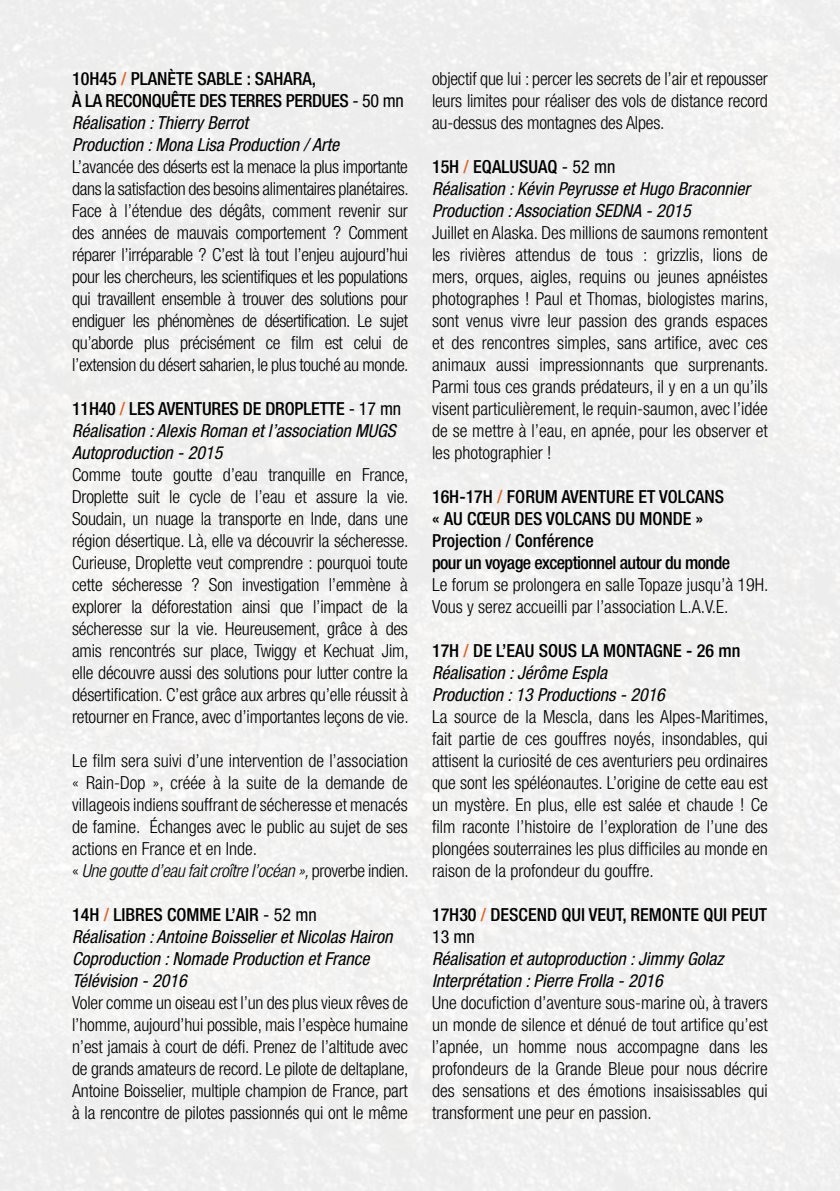
<style>
.page{position:relative;width:840px;height:1191px;background:#fff}
.page>*{position:absolute;margin:0;border:0;box-sizing:border-box;transform-origin:0 0}
.t1{font:300 condensed 18px/22px "Helvetica Neue LT Std";color:#000;text-align:justify}
.t2{font:italic condensed 18px/22px "Helvetica Neue LT Std";color:#000}
.t3{font:500 condensed 18px "Helvetica Neue LT Std";color:#000}
.t4{font:500 condensed 18px/22px "Helvetica Neue LT Std";letter-spacing:-.03em;color:#000}
.t5{font:condensed 18px "Helvetica Neue LT Std";letter-spacing:-.005em;color:#000}
.s1{color:#df632a}
.s2{font-weight:400}
.s3{font-style:italic}
.s4{font-weight:500;font-style:normal}
.s5{font-style:normal}
</style>
<div class="page">
<p class="t3" style="left:72px;top:68px;width:69px">10H45 <span class="s1">/</span> PLAN</p>
<p class="t3" style="left:167px;top:68px;width:40px">ÈTE SABLE</p>
<p class="t3" style="left:246px;top:68px;width:19px">: SAHARA</p>
<p class="t3" style="left:312px;top:68px;width:6px">,</p>
<p class="t3" style="left:72px;top:90px;width:44px">À LA RECON</p>
<p class="t3" style="left:152px;top:90px;width:19px">QUÊTE</p>
<p class="t3" style="left:199px;top:90px;width:40px">DES TERRES</p>
<p class="t3" style="left:286px;top:90px;width:119px">PERDUES <span class="s2">- 50 mn</span></p>
<p class="t2" style="left:72px;top:112px;width:268px">Réalisation : Thierry Berrot<br>Production : Mona Lisa Production / Arte</p>
<p class="t1" style="left:72px;top:155px;width:338px">L’avancée des déserts est la menace la plus importante dans la satisfaction des besoins alimentaires planétaires.<br>Face à l’étendue des dégâts, comment revenir sur des années de mauvais comportement ? Comment réparer l’irréparable ? C’est là tout l’enjeu aujourd’hui pour les chercheurs, les scientifiques et les populations qui travaillent ensemble à trouver des solutions pour endiguer les phénomènes de désertification. Le sujet qu’aborde plus précisément ce film est celui de l’extension du désert saharien, le plus touché au monde.</p>
<p class="t3" style="left:72px;top:398px;width:113px">11H40 <span class="s1">/</span> LES AVENTURES</p>
<p class="t3" style="left:243px;top:398px;width:42px">DE DROPLETTE</p>
<p class="t5" style="left:348px;top:398px;width:54px">- 17 mn</p>
<p class="t2" style="left:72px;top:420px;width:325px">Réalisation : Alexis Roman et l’association MUGS<br>Autoproduction - 2015</p>
<p class="t1" style="left:72px;top:463px;width:338px">Comme toute goutte d’eau tranquille en France, Droplette suit le cycle de l’eau et assure la vie.<br>Soudain, un nuage la transporte en Inde, dans une région désertique. Là, elle va découvrir la sécheresse.<br>Curieuse, Droplette veut comprendre : pourquoi toute cette sécheresse ? Son investigation l’emmène à explorer la déforestation ainsi que l’impact de la sécheresse sur la vie. Heureusement, grâce à des amis rencontrés sur place, Twiggy et Kechuat Jim, elle découvre aussi des solutions pour lutter contre la désertification. C’est grâce aux arbres qu’elle réussit à retourner en France, avec d’importantes leçons de vie.</p>
<p class="t1" style="left:72px;top:749px;width:338px;text-align:left">Le film sera suivi d’une intervention de l’association « Rain-Dop », créée à la suite de la demande de villageois indiens souffrant de sécheresse et menacés de famine. Échanges avec le public au sujet de ses actions en France et en Inde.<br>« <span class="s3">Une goutte d’eau fait croître l’océan »,</span> proverbe indien.</p>
<p class="t3" style="left:72px;top:904px;width:51px">14H <span class="s1">/</span> LIBRES</p>
<p class="t3" style="left:167px;top:904px;width:12px">COMME</p>
<p class="t2" style="left:72px;top:904px;width:322px;text-indent:153px"><span class="s4">L’AIR</span> <span class="s5">- 52 mn<br></span>Réalisation : Antoine Boisselier et Nicolas Hairon<br>Coproduction : Nomade Production et France<br>Télévision - 2016</p>
<p class="t1" style="left:72px;top:991px;width:338px">Voler comme un oiseau est l’un des plus vieux rêves de l’homme, aujourd’hui possible, mais l’espèce humaine n’est jamais à court de défi. Prenez de l’altitude avec de grands amateurs de record. Le pilote de deltaplane, Antoine Boisselier, multiple champion de France, part à la rencontre de pilotes passionnés qui ont le même</p>
<p class="t1" style="left:432px;top:67px;width:337px">objectif que lui : percer les secrets de l’air et repousser leurs limites pour réaliser des vols de distance record au-dessus des montagnes des Alpes.</p>
<p class="t3" style="left:432px;top:156px;width:71px">15H <span class="s1">/</span> EQALUSUA</p>
<p class="t2" style="left:432px;top:156px;width:319px;text-indent:115px"><span class="s4">Q</span> <span class="s5">- 52 mn<br></span>Réalisation : Kévin Peyrusse et Hugo Braconnier<br>Production : Association SEDNA - 2015</p>
<p class="t1" style="left:432px;top:221px;width:338px">Juillet en Alaska. Des millions de saumons remontent les rivières attendus de tous : grizzlis, lions de mers, orques, aigles, requins ou jeunes apnéistes photographes ! Paul et Thomas, biologistes marins, sont venus vivre leur passion des grands espaces et des rencontres simples, sans artifice, avec ces animaux aussi impressionnants que surprenants.<br>Parmi tous ces grands prédateurs, il y en a un qu’ils visent particulièrement, le requin-saumon, avec l’idée de se mettre à l’eau, en apnée, pour les observer et les photographier !</p>
<p class="t3" style="left:432px;top:485px;width:95px">16H-17H <span class="s1">/</span> FORUM</p>
<p class="t3" style="left:561px;top:485px;width:28px">AVENTURE</p>
<p class="t3" style="left:638px;top:485px;width:40px">ET VOLCANS</p>
<p class="t3" style="left:432px;top:507px;width:133px">« AU CŒUR DES VOLCANS</p>
<p class="t3" style="left:615px;top:507px;width:36px">DU MON</p>
<p class="t3" style="left:672px;top:507px;width:32px">DE »</p>
<p class="t4" style="left:432px;top:529px;width:299px">Projection <span class="s2">/</span> Conférence<br>pour un voyage exceptionnel autour du monde</p>
<p class="t1" style="left:432px;top:573px;width:338px">Le forum se prolongera en salle Topaze jusqu’à 19H.<br>Vous y serez accueilli par l’association L.A.V.E.</p>
<p class="t3" style="left:432px;top:639px;width:85px">17H <span class="s1">/</span> DE L’EAU</p>
<p class="t3" style="left:538px;top:639px;width:11px">SOUS</p>
<p class="t3" style="left:581px;top:639px;width:33px">LA MONTA</p>
<p class="t3" style="left:652px;top:639px;width:89px">GNE - 26 mn</p>
<p class="t2" style="left:432px;top:662px;width:234px">Réalisation : Jérôme Espla<br>Production : 13 Productions - 2016</p>
<p class="t1" style="left:432px;top:705px;width:338px">La source de la Mescla, dans les Alpes-Maritimes, fait partie de ces gouffres noyés, insondables, qui attisent la curiosité de ces aventuriers peu ordinaires que sont les spéléonautes. L’origine de cette eau est un mystère. En plus, elle est salée et chaude ! Ce film raconte l’histoire de l’exploration de l’une des plongées souterraines les plus difficiles au monde en raison de la profondeur du gouffre.</p>
<p class="t3" style="left:432px;top:903px;width:79px">17H30 <span class="s1">/</span> DESCEN</p>
<p class="t3" style="left:546px;top:903px;width:94px">D QUI VEUT, REMONTE</p>
<p class="t3" style="left:703px;top:903px;width:38px">QUI PEUT</p>
<p class="t5" style="left:432px;top:926px;width:44px">13 mn</p>
<p class="t2" style="left:432px;top:948px;width:293px">Réalisation et autoproduction : Jimmy Golaz<br>Interprétation : Pierre Frolla - 2016</p>
<p class="t1" style="left:432px;top:991px;width:337px">Une docufiction d’aventure sous-marine où, à travers un monde de silence et dénué de tout artifice qu’est l’apnée, un homme nous accompagne dans les profondeurs de la Grande Bleue pour nous décrire des sensations et des émotions insaisissables qui transforment une peur en passion.</p>
</div>
